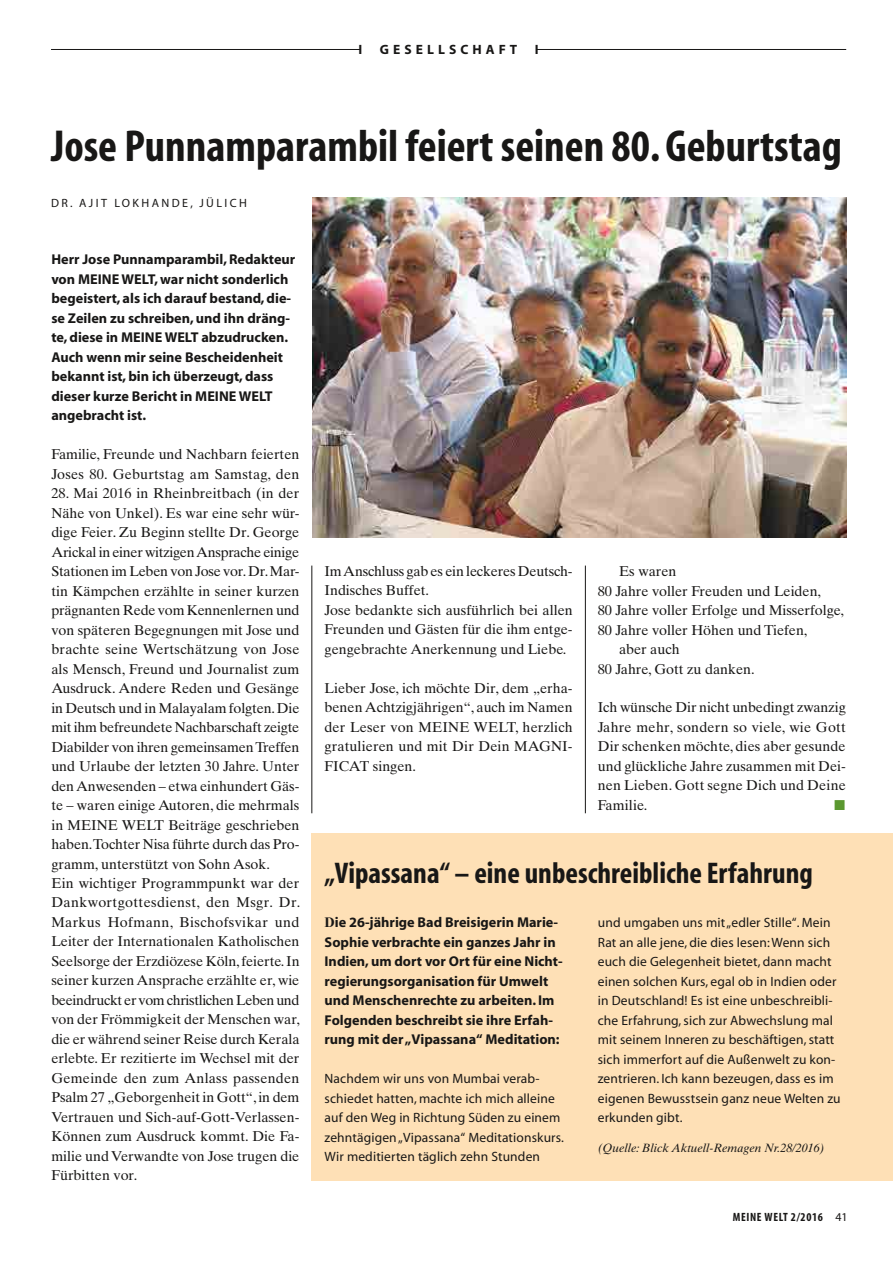
<style>
.page{position:relative;width:893px;height:1263px;background:#fff}
.page>*{position:absolute;margin:0;border:0;box-sizing:border-box;transform-origin:0 0}
.t1{font:700 condensed 45px "Myriad";color:#181716}
.t2{font:700 condensed 30px "Myriad";color:#181716}
.t3{font:14.25px/19.5px "Times Ten";color:#181716}
.t4{font:700 14.25px/19.5px "Myriad";color:#181716}
.t5{font:14.25px "Mathematical Pi Six";color:#5b9830}
.t6{font:13.5px/19.5px "Myriad";letter-spacing:.01em;color:#181716}
.t7{font:700 13.5px "Myriad";letter-spacing:.3em;color:#181716}
.t8{font:italic 12px "Times Ten";color:#181716}
.t9{font:12px "Myriad";letter-spacing:.2em;color:#181716}
.t10{font:700 condensed 12px "Myriad";letter-spacing:.05em;color:#181716}
.s1{font-family:"Times New Roman"}
.s2{font-weight:400;font-stretch:normal}
</style>
<div class="page">
<hr style="left:51px;top:49px;width:795px;height:1px;background:#181716">
<div style="left:361px;top:37px;width:176px;height:18px;background:#fff"></div>
<hr style="left:312px;top:566px;width:1px;height:247px;background:#181716">
<hr style="left:585px;top:566px;width:1px;height:247px;background:#181716">
<img style="left:312px;top:198px;width:534px;height:340px">
<div style="left:312px;top:833px;width:581px;height:348px;background:#fee0b6"></div>
<p class="t7" style="left:359px;top:43px;width:5px">I</p>
<p class="t7" style="left:380px;top:43px;width:139px">GESELLSCHAFT</p>
<p class="t7" style="left:535px;top:43px;width:5px">I</p>
<h1 class="t1" style="left:51px;top:124px;width:792px">Jose Punnamparambil feiert seinen 80. Geburtstag</h1>
<p class="t9" style="left:51px;top:197px;width:197px">DR. AJIT LOKHANDE, JÜLICH</p>
<p class="t4" style="left:51px;top:250px;width:245px">Herr Jose Punnamparambil, Redakteur von MEINE WELT, war nicht sonderlich begeistert, als ich darauf bestand, die&shy;se Zeilen zu schreiben, und ihn dräng&shy;te, diese in MEINE WELT abzudrucken.<br>Auch wenn mir seine Bescheidenheit bekannt ist, bin ich überzeugt, dass dieser kurze Bericht in MEINE WELT angebracht ist.</p>
<p class="t3" style="left:51px;top:444px;width:250px">Familie, Freunde und Nachbarn feierten<br>Joses 80. Geburtstag am Samstag, den</p>
<p class="t3" style="left:51px;top:483px;width:250px">28. Mai 2016 in Rheinbreitbach (in der Nähe von Unkel). Es war eine sehr wür&shy;dige Feier. Zu Beginn stellte Dr. George Arickal in einer witzigen Ansprache einige Stationen im Leben von Jose vor. Dr. Mar&shy;tin Kämpchen erzählte in seiner kurzen prägnanten Rede vom Kennenlernen und von späteren Begegnungen mit Jose und brachte seine Wertschätzung von Jose als Mensch, Freund und Journalist zum Ausdruck. Andere Reden und Gesänge in Deutsch und in Malayalam folgten. Die mit ihm befreundete Nachbarschaft zeigte Diabilder von ihren gemeinsamen Treffen und Urlaube der letzten 30 Jahre. Unter den Anwesenden – etwa einhundert Gäs&shy;te – waren einige Autoren, die mehrmals in MEINE WELT Beiträge geschrieben haben. Tochter Nisa führte durch das Pro&shy;gramm, unterstützt von Sohn Asok.<br>Ein wichtiger Programmpunkt war der Dankwortgottesdienst, den Msgr. Dr.<br>Markus Hofmann, Bischofsvikar und Leiter der Internationalen Katholischen Seelsorge der Erzdiözese Köln, feierte. In seiner kurzen Ansprache erzählte er, wie beeindruckt er vom christlichen Leben und von der Frömmigkeit der Menschen war, die er während seiner Reise durch Kerala erlebte. Er rezitierte im Wechsel mit der Gemeinde den zum Anlass passenden Psalm 27 „Geborgenheit in Gott“, in dem Vertrauen und Sich-auf-Gott-Verlassen-Können zum Ausdruck kommt. Die Fa&shy;milie und Verwandte von Jose trugen die Fürbitten vor.</p>
<p class="t3" style="left:325px;top:561px;width:250px">Im Anschluss gab es ein leckeres Deutsch-Indisches Buffet.<br>Jose bedankte sich ausführlich bei allen Freunden und Gästen für die ihm entge&shy;gengebrachte Anerkennung und Liebe.</p>
<p class="t3" style="left:325px;top:678px;width:250px;text-align:justify">Lieber Jose, ich möchte Dir, dem „erha&shy;benen Achtzigjährigen“, auch im Namen der Leser von MEINE WELT, herzlich gratulieren und mit Dir Dein MAGNI-FICAT singen.</p>
<p class="t3" style="left:619px;top:561px;width:59px">Es waren</p>
<p class="t3" style="left:598px;top:581px;width:225px">80 Jahre voller Freuden und Leiden,</p>
<p class="t3" style="left:598px;top:600px;width:248px">80 Jahre voller Erfolge und Misserfolge,</p>
<p class="t3" style="left:598px;top:620px;width:211px">80 Jahre voller Höhen und Tiefen,</p>
<p class="t3" style="left:619px;top:639px;width:62px">aber auch</p>
<p class="t3" style="left:598px;top:659px;width:158px">80 Jahre, Gott zu danken.</p>
<p class="t3" style="left:598px;top:698px;width:250px;text-align:justify">Ich wünsche Dir nicht unbedingt zwanzig Jahre mehr, sondern so viele, wie Gott Dir schenken möchte, dies aber gesunde und glückliche Jahre zusammen mit Dei&shy;nen Lieben. Gott segne Dich und Deine Familie.</p>
<p class="t5" style="left:834px;top:799px;width:13px">j</p>
<h2 class="t2" style="left:325px;top:858px;width:490px">„Vipassana“ – eine unbeschreibliche Erfahrung</h2>
<p class="t4" style="left:325px;top:913px;width:240px"><span class="s1">D</span>ie 26-jährige Bad Breisigerin Marie-Sophie verbrachte ein ganzes Jahr in Indien, um dort vor Ort für eine Nicht&shy;regierungsorganisation für Umwelt und Menschenrechte zu arbeiten. Im Folgenden beschreibt sie ihre Erfah&shy;rung mit der „Vipassana“ Meditation:</p>
<p class="t6" style="left:325px;top:1069px;width:241px">Nachdem wir uns von Mumbai verab&shy;schiedet hatten, machte ich mich alleine auf den Weg in Richtung Süden zu einem zehntägigen „Vipassana“ Meditationskurs.<br>Wir meditierten täglich zehn Stunden</p>
<p class="t6" style="left:598px;top:913px;width:244px">und umgaben uns mit „edler Stille“. Mein Rat an alle jene, die dies lesen: Wenn sich euch die Gelegenheit bietet, dann macht einen solchen Kurs, egal ob in Indien oder in Deutschland! Es ist eine unbeschreibli&shy;che Erfahrung, sich zur Abwechslung mal mit seinem Inneren zu beschäftigen, statt sich immerfort auf die Außenwelt zu kon&shy;zentrieren. Ich kann bezeugen, dass es im eigenen Bewusstsein ganz neue Welten zu erkunden gibt.</p>
<p class="t8" style="left:598px;top:1141px;width:228px">(Quelle: Blick Aktuell-Remagen Nr.28/2016)</p>
<p class="t10" style="left:733px;top:1211px;width:116px">MEINE WELT 2/2016 <span class="s2">41</span></p>
</div>
